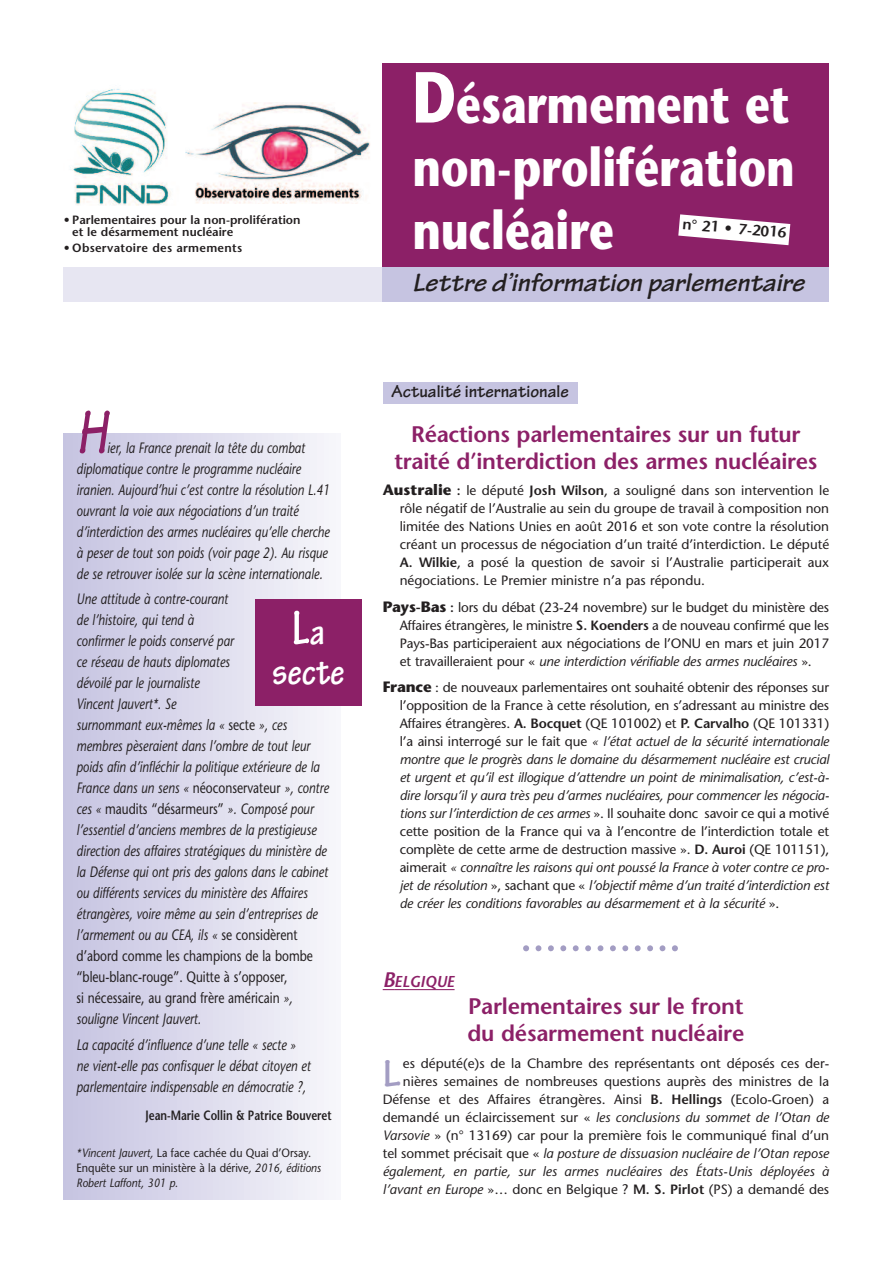
<style>
.page{position:relative;width:893px;height:1263px;background:#fff}
.page>*{position:absolute;margin:0;border:0;box-sizing:border-box;transform-origin:0 0}
.t1{font:italic 700 66px "Tekton Pro";color:#8c2067;scale:.8 1}
.t2{font:700 54px/63px "Stone Sans";color:#fff;text-align:justify;scale:.8 1}
.t3{font:700 condensed 51px "Tekton Pro";color:#fff}
.t4{font:700 40.35px "Tekton Pro";color:#a39dc3}
.t5{font:700 condensed 39px "Tekton Pro";letter-spacing:-.005em;color:#fff}
.t6{font:italic 700 27px "Tekton Pro";color:#231f20;scale:1.1 1}
.t7{font:600 22.5px/27px "Stone Sans";letter-spacing:-.01em;color:#8c2067;text-align:center}
.t8{font:700 18px "Tekton Pro";color:#231f20}
.t9{font:italic 600 15.75px "Stone Sans";letter-spacing:-.015em;color:#8c2067}
.t10{font:italic 15px/21px "Stone Sans";color:#231f20;scale:.8 1}
.t11{font:600 15px "Stone Sans";color:#231f20}
.t12{font:13.5px/18px "Stone Sans";color:#231f20;text-align:justify}
.t13{font:italic 13.5px/18px "Stone Sans";letter-spacing:-.01em;color:#231f20;text-align:justify}
.t14{font:600 13.5px "Stone Sans";color:#231f20;scale:.8 1}
.t15{font:12px/15px "Stone Sans";color:#231f20;scale:.9 1}
.t16{font:600 12px/12px "Stone Sans";color:#231f20}
.t17{font:600 12px "Stone Sans";letter-spacing:.025em;color:#231f20}
.s1{font-style:normal}
.s2{font-style:italic}
.s3{font-size:39px}
.s4{font-size:72px}
.s5{font-weight:700;font-size:15px}
.s6{font-weight:600}
.s7{font-weight:700;font-style:normal;font-size:15px}
.s8{font-weight:600;font-style:normal}
.s9{font-size:21px}
</style>
<div class="page">
<div style="left:64px;top:434px;width:276px;height:765px;background:linear-gradient(to right,#c5c3e1,#f6f6fa)"></div>
<div style="left:64px;top:268px;width:323px;height:34px;background:#e7e6f2"></div>
<div style="left:383px;top:64px;width:446px;height:204px;background:#8c2067"></div>
<img style="left:70px;top:88px;width:101px;height:118px">
<img style="left:185px;top:102px;width:185px;height:101px">
<div style="left:383px;top:268px;width:446px;height:34px;background:#c6c4e1"></div>
<div style="left:383px;top:383px;width:194px;height:21px;background:#c6c4e1"></div>
<div style="left:255px;top:600px;width:106px;height:106px;background:#8c2067"></div>
<hr style="left:394px;top:989px;width:61px;height:1px;background:#8c2067">
<svg style="left:678px;top:214px;width:112px;height:31px"></svg>
<svg style="left:523px;top:945px;width:155px;height:6px"></svg>
<p class="t16" style="left:72px;top:215px;width:230px;text-indent:-9px">• Parlementaires pour la non-prolifération et le désarmement nucléaire</p>
<p class="t17" style="left:64px;top:243px;width:180px">• Observatoire des armements</p>
<h1 class="t1" style="left:77px;top:409px;width:40px">H</h1>
<p class="t10" style="left:77px;top:439px;width:318px;text-indent:31px">ier, la France prenait la tête du combat diplomatique contre le programme nucléaire iranien. Aujourd’hui c’est contre la résolution L.41 ouvrant la voie aux négociations d’un traité d’interdiction des armes nucléaires qu’elle cherche à peser de tout son poids (voir page 2). Au risque de se retrouver isolée sur la scène internationale.</p>
<p class="t10" style="left:77px;top:590px;width:317px">Une attitude à contre-courant<br>de l’histoire, qui tend à<br>confirmer le poids conservé par<br>ce réseau de hauts diplomates<br>dévoilé par le journaliste<br>Vincent Jauvert*. Se<br>surnommant eux-mêmes la « <span class="s1">secte</span> », ces membres pèseraient dans l’ombre de tout leur poids afin d’infléchir la politique extérieure de la France dans un sens « <span class="s1">néoconservateur</span> », contre ces « <span class="s1">maudits “désarmeurs”</span> ». Composé pour l’essentiel d’anciens membres de la prestigieuse direction des affaires stratégiques du ministère de la Défense qui ont pris des galons dans le cabinet ou différents services du ministère des Affaires étrangères, voire même au sein d’entreprises de l’armement ou au CEA, ils « <span class="s1">se considèrent d’abord comme les champions de la bombe “bleu-blanc-rouge”. Quitte à s’opposer,<br>si nécessaire, au grand frère américain</span> », souligne Vincent Jauvert.</p>
<p class="t10" style="left:77px;top:1035px;width:294px">La capacité d’influence d’une telle « secte » ne vient-elle pas confisquer le débat citoyen et parlementaire indispensable en démocratie ?,</p>
<p class="t14" style="left:146px;top:1110px;width:234px">Jean-Marie Collin &amp; Patrice Bouveret</p>
<p class="t15" style="left:77px;top:1147px;width:273px"><span class="s2">*Vincent Jauvert,</span> La face cachée du Quai d’Orsay.<br>Enquête sur un ministère à la dérive<span class="s2">, 2016, éditions<br>Robert Laffont, 301 p.</span></p>
<h3 class="t3" style="left:291px;top:609px;width:35px">L<span class="s3">a</span></h3>
<h3 class="t5" style="left:272px;top:658px;width:74px">secte</h3>
<h2 class="t2" style="left:412px;top:78px;width:479px"><span class="s4">D</span>ésarmement et non-prolifération nucléaire</h2>
<h3 class="t6" style="left:412px;top:273px;width:358px">Lettre d’information parlementaire</h3>
<p class="t11" style="left:683px;top:218px;width:106px;rotate:5deg">n° 21 • 7-2016</p>
<p class="t8" style="left:391px;top:385px;width:179px">Actualité internationale</p>
<h3 class="t7" style="left:394px;top:423px;width:425px">Réactions parlementaires sur un futur traité d’interdiction des armes nucléaires</h3>
<p class="t12" style="left:400px;top:483px;width:431px;text-indent:-17px"><span class="s5">Australie</span> <span class="s6">:</span> le député <span class="s6">Josh Wilson</span>, a souligné dans son intervention le rôle négatif de l’Australie au sein du groupe de travail à composition non limitée des Nations Unies en août 2016 et son vote contre la résolution créant un processus de négociation d’un traité d’interdiction. Le député <span class="s6">A. Wilkie</span>, a posé la question de savoir si l’Australie participerait aux négociations. Le Premier ministre n’a pas répondu.</p>
<p class="t12" style="left:400px;top:599px;width:431px;text-indent:-17px"><span class="s5">Pays-Bas</span> <span class="s6">:</span> lors du débat (23-24 novembre) sur le budget du ministère des Affaires étrangères, le ministre <span class="s6">S. Koenders</span> a de nouveau confirmé que les Pays-Bas participeraient aux négociations de l’ONU en mars et juin 2017 et travailleraient pour « <span class="s2">une interdiction vérifiable des armes nucléaires</span> ».</p>
<p class="t13" style="left:400px;top:680px;width:431px;text-indent:-17px"><span class="s7">France</span> <span class="s1">: de nouveaux parlementaires ont souhaité obtenir des réponses sur l’opposition de la France à cette résolution, en s’adressant au ministre des Affaires étrangères.</span> <span class="s8">A. Bocquet</span> <span class="s1">(QE 101002) et</span> <span class="s8">P. Carvalho</span> <span class="s1">(QE 101331) l’a ainsi interrogé sur le fait que</span> « l’état actuel de la sécurité internationale montre que le progrès dans le domaine du désarmement nucléaire est crucial et urgent et qu’il est illogique d’attendre un point de minimalisation, c’est-à&shy;dire lorsqu’il y aura très peu d’armes nucléaires, pour commencer les négocia&shy;tions sur l’interdiction de ces armes <span class="s1">». Il souhaite donc savoir ce qui a motivé cette position de la France qui va à l’encontre de l’interdiction totale et complète de cette arme de destruction massive ».</span> <span class="s8">D. Auroi</span> <span class="s1">(QE 101151), aimerait</span> « connaître les raisons qui ont poussé la France à voter contre ce pro&shy;jet de résolution <span class="s1">», sachant que «</span> l’objectif même d’un traité d’interdiction est de créer les conditions favorables au désarmement et à la sécurité <span class="s1">».</span></p>
<p class="t9" style="left:383px;top:976px;width:74px"><span class="s9">B</span>ELGIQUE</p>
<h3 class="t7" style="left:467px;top:995px;width:278px;text-align:left">Parlementaires sur le front du désarmement nucléaire</h3>
<p class="t12" style="left:383px;top:1055px;width:448px;text-align:right">es député(e)s de la Chambre des représentants ont déposés ces der&shy;nières semaines de nombreuses questions auprès des ministres de la Défense et des Affaires étrangères. Ainsi <span class="s6">B. Hellings</span> (Ecolo-Groen) a demandé un éclaircissement sur « <span class="s2">les conclusions du sommet de l’Otan de Varsovie</span> » (n° 13169) car pour la première fois le communiqué final d’un tel sommet précisait que « <span class="s2">la posture de dissuasion nucléaire de l’Otan repose également, en partie, sur les armes nucléaires des États-Unis déployées à l’avant en Europe</span> »… donc en Belgique ? <span class="s6">M. S. Pirlot</span> (PS) a demandé des</p>
<h3 class="t4" style="left:383px;top:1059px;width:20px">L</h3>
</div>
